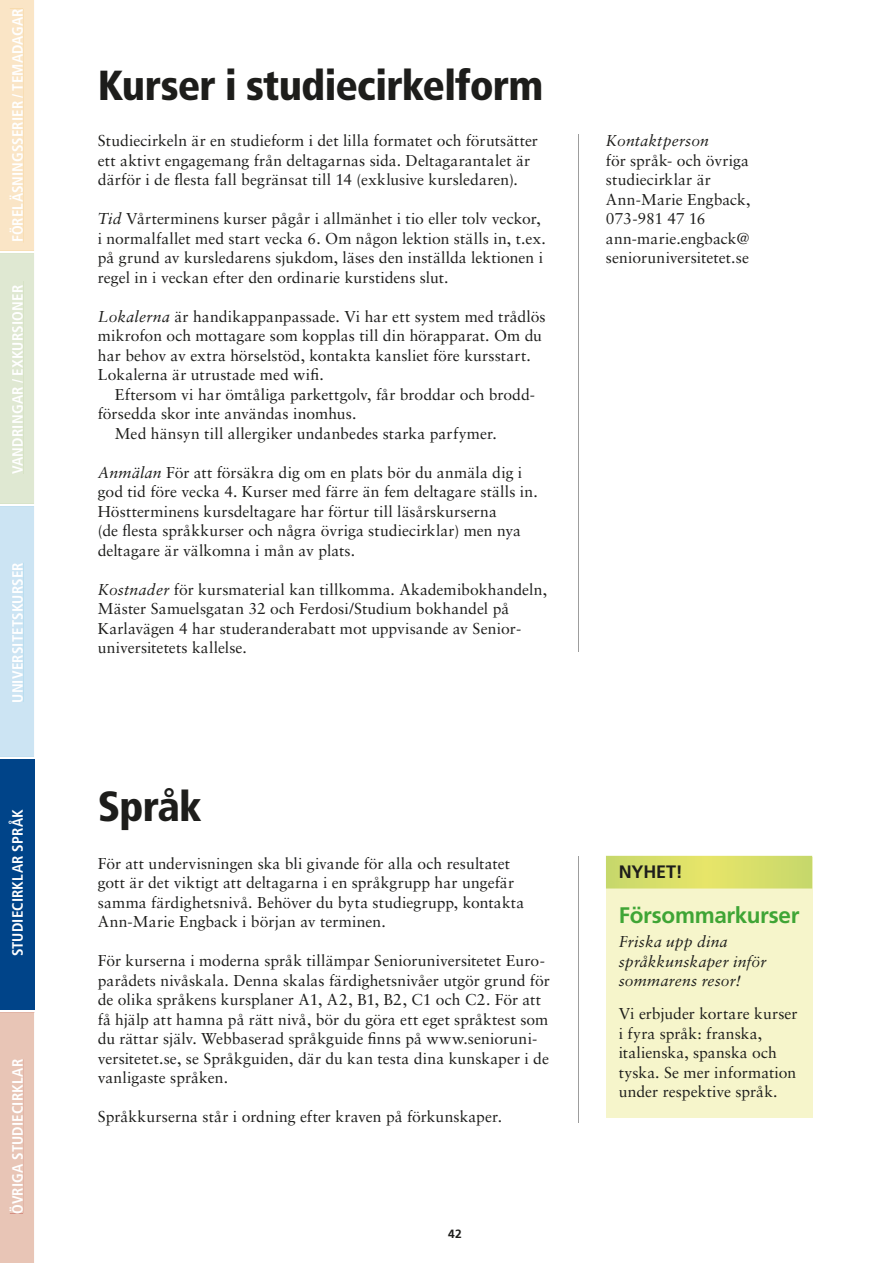
<style>
.page{position:relative;width:893px;height:1263px;background:#fff}
.page>*{position:absolute;margin:0;border:0;box-sizing:border-box;transform-origin:0 0}
.t1{font:900 condensed 42px "Frutiger";letter-spacing:-.02em;color:#1d1d1b}
.t2{font:700 22.5px "Frutiger";letter-spacing:-.015em;color:#3fa535}
.t3{font:700 18px "Frutiger";letter-spacing:-.01em;color:#1d1d1b}
.t4{font:15.75px/19.5px "Sabon";letter-spacing:.005em;color:#1d1d1b}
.t5{font:italic 15.75px/19.5px "Sabon";letter-spacing:.01em;color:#1d1d1b}
.t6{font:700 condensed 15px "Frutiger";letter-spacing:.01em;color:#fff}
.t7{font:700 12px "Frutiger";color:#1d1d1b}
.s1{font-style:italic}
</style>
<div class="page">
<div style="left:0;top:759px;width:34px;height:251px;background:#004489"></div>
<hr style="left:578px;top:134px;width:1px;height:518px;background:#9d9d9d">
<div style="left:0;top:1012px;width:35px;height:251px;background:#e8c5b6"></div>
<div style="left:10px;top:1059px;width:13px;height:154px;background:#e8c5b6"></div>
<svg style="left:0;top:0;width:34px;height:757px;background:#dfe5da"></svg>
<div style="left:10px;top:9px;width:13px;height:233px;background:#fae5c6"></div>
<div style="left:12px;top:281px;width:11px;height:193px;background:#dfe8d2"></div>
<div style="left:12px;top:563px;width:11px;height:139px;background:#cce4f3"></div>
<div style="left:606px;top:857px;width:206px;height:260px;background:#f6f5cb"></div>
<hr style="left:578px;top:856px;width:1px;height:267px;background:#9d9d9d">
<svg style="left:606px;top:856px;width:206px;height:32px;background:#d6de6a"></svg>
<p class="t6" style="left:9px;top:242px;width:236px;rotate:-90deg">FÖRELÄSNINGSSERIER / TEMADAGAR</p>
<p class="t6" style="left:9px;top:474px;width:191px;rotate:-90deg">VANDRINGAR / EXKURSIONER</p>
<p class="t6" style="left:9px;top:703px;width:142px;rotate:-90deg">UNIVERSITETSKURSER</p>
<p class="t6" style="left:9px;top:956px;width:149px;rotate:-90deg">STUDIECIRKLAR SPRÅK</p>
<p class="t6" style="left:9px;top:1214px;width:157px;rotate:-90deg">ÖVRIGA STUDIECIRKLAR</p>
<h1 class="t1" style="left:98px;top:60px;width:447px">Kurser i studiecirkelform</h1>
<p class="t4" style="left:98px;top:131px;width:442px">Studiecirkeln är en studieform i det lilla formatet och förutsätter ett aktivt engagemang från deltagarnas sida. Deltagarantalet är därför i de flesta fall begränsat till 14 (exklusive kursledaren).</p>
<p class="t4" style="left:98px;top:209px;width:449px"><span class="s1">Tid</span> Vårterminens kurser pågår i allmänhet i tio eller tolv veckor, i normalfallet med start vecka 6. Om någon lektion ställs in, t.ex. på grund av kursledarens sjukdom, läses den inställda lektionen i regel in i veckan efter den ordinarie kurstidens slut.</p>
<p class="t4" style="left:98px;top:306px;width:449px"><span class="s1">Lokalerna</span> är handikappanpassade. Vi har ett system med trådlös mikrofon och mottagare som kopplas till din hörapparat. Om du har behov av extra hörselstöd, kontakta kansliet före kursstart.<br>Lokalerna är utrustade med wifi.</p>
<p class="t4" style="left:115px;top:384px;width:422px">Eftersom vi har ömtåliga parkettgolv, får broddar och brodd-</p>
<p class="t4" style="left:98px;top:404px;width:260px">försedda skor inte användas inomhus.</p>
<p class="t4" style="left:115px;top:423px;width:384px">Med hänsyn till allergiker undanbedes starka parfymer.</p>
<p class="t4" style="left:98px;top:462px;width:441px"><span class="s1">Anmälan</span> För att försäkra dig om en plats bör du anmäla dig i god tid före vecka 4. Kurser med färre än fem deltagare ställs in.<br>Höstterminens kursdeltagare har förtur till läsårskurserna<br>(de flesta språkkurser och några övriga studiecirklar) men nya deltagare är välkomna i mån av plats.</p>
<p class="t4" style="left:98px;top:579px;width:451px"><span class="s1">Kostnader</span> för kursmaterial kan tillkomma. Akademibokhandeln, Mäster Samuelsgatan 32 och Ferdosi/Studium bokhandel på Karla vägen 4 har studeranderabatt mot uppvisande av Senior&shy;universitetets kallelse.</p>
<h1 class="t1" style="left:98px;top:781px;width:106px">Språk</h1>
<p class="t4" style="left:98px;top:853px;width:428px">För att undervisningen ska bli givande för alla och resultatet gott är det viktigt att deltagarna i en språkgrupp har ungefär samma färdighetsnivå. Behöver du byta studiegrupp, kontakta Ann-Marie Engback i början av terminen.</p>
<p class="t4" style="left:98px;top:951px;width:453px">För kurserna i moderna språk tillämpar Senioruniversitetet Euro&shy;parådets nivåskala. Denna skalas färdighetsnivåer utgör grund för de olika språkens kursplaner A1, A2, B1, B2, C1 och C2. För att få hjälp att hamna på rätt nivå, bör du göra ett eget språktest som du rättar själv. Webbaserad språkguide finns på www.senioruni&shy;versitetet.se, se Språkguiden, där du kan testa dina kunskaper i de vanligaste språken.</p>
<p class="t4" style="left:98px;top:1107px;width:406px">Språkkurserna står i ordning efter kraven på förkunskaper.</p>
<p class="t7" style="left:448px;top:1227px;width:15px">42</p>
<p class="t5" style="left:606px;top:131px;width:105px">Kontaktperson</p>
<p class="t4" style="left:606px;top:150px;width:146px">för språk- och övriga studiecirklar är<br>Ann-Marie Engback,<br>073-981 47 16 ann-marie.engback@ senioruniversitetet.se</p>
<p class="t3" style="left:619px;top:861px;width:66px">NYHET!</p>
<h2 class="t2" style="left:619px;top:902px;width:182px">Försommarkurser</h2>
<p class="t5" style="left:619px;top:932px;width:150px">Friska upp dina språk kunskaper inför sommarens resor!</p>
<p class="t4" style="left:619px;top:1004px;width:180px">Vi erbjuder kortare kurser i fyra språk: franska, italienska, spanska och tyska. Se mer information under respektive språk.</p>
</div>
